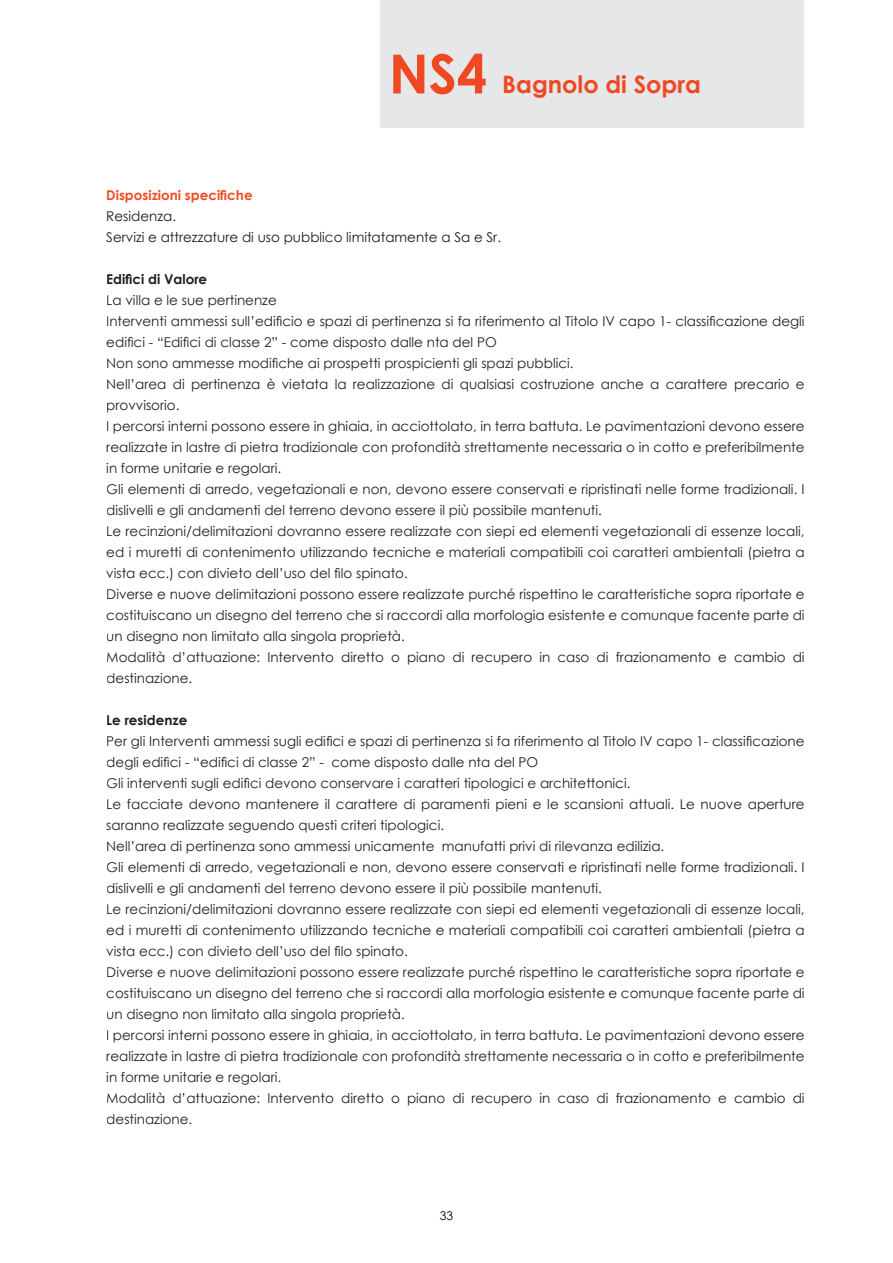
<style>
.page{position:relative;width:893px;height:1263px;background:#fff}
.page>*{position:absolute;margin:0;border:0;box-sizing:border-box;transform-origin:0 0}
.t1{font:700 54px "Century Gothic";color:#f04823}
.t2{font:700 24px "Century Gothic";color:#f04823}
.t3{font:13.5px/21px "Century Gothic";color:#231f20}
.t4{font:13.5px/21px "Century Gothic";color:#1c1b1e}
.t5{font:700 13.5px "Century Gothic";color:#231f20}
.t6{font:700 13.5px "Century Gothic";color:#f04d23}
.t7{font:12px "Century Gothic";color:#000}
</style>
<div class="page">
<div style="left:381px;top:0;width:423px;height:127px;background:#e6e7e9"></div>
<h1 class="t1" style="left:389px;top:33px;width:100px">NS4</h1>
<h2 class="t2" style="left:502px;top:67px;width:200px">Bagnolo di Sopra</h2>
<p class="t6" style="left:106px;top:185px;width:148px">Disposizioni specifiche</p>
<p class="t4" style="left:106px;top:205px;width:396px">Residenza.<br>Servizi e attrezzature di uso pubblico limitatamente a Sa e Sr.</p>
<p class="t5" style="left:106px;top:269px;width:102px">Edifici di Valore</p>
<p class="t3" style="left:106px;top:289px;width:700px">La villa e le sue pertinenze<br>Interventi ammessi sull’edificio e spazi di pertinenza si fa riferimento al Titolo IV capo 1- classificazione degli edifici - “Edifici di classe 2” - come disposto dalle nta del PO<br>Non sono ammesse modifiche ai prospetti prospicienti gli spazi pubblici.<br>Nell’area di pertinenza è vietata la realizzazione di qualsiasi costruzione anche a carattere precario e provvisorio.<br>I percorsi interni possono essere in ghiaia, in acciottolato, in terra battuta. Le pavimentazioni devono essere realizzate in lastre di pietra tradizionale con profondità strettamente necessaria o in cotto e preferibilmente in forme unitarie e regolari.<br>Gli elementi di arredo, vegetazionali e non, devono essere conservati e ripristinati nelle forme tradizionali. I dislivelli e gli andamenti del terreno devono essere il più possibile mantenuti.<br>Le recinzioni/delimitazioni dovranno essere realizzate con siepi ed elementi vegetazionali di essenze locali, ed i muretti di contenimento utilizzando tecniche e materiali compatibili coi caratteri ambientali (pietra a vista ecc.) con divieto dell’uso del filo spinato.<br>Diverse e nuove delimitazioni possono essere realizzate purché rispettino le caratteristiche sopra riportate e costituiscano un disegno del terreno che si raccordi alla morfologia esistente e comunque facente parte di un disegno non limitato alla singola proprietà.<br>Modalità d’attuazione: Intervento diretto o piano di recupero in caso di frazionamento e cambio di destinazione.</p>
<p class="t5" style="left:106px;top:710px;width:82px">Le residenze</p>
<p class="t3" style="left:106px;top:730px;width:700px">Per gli Interventi ammessi sugli edifici e spazi di pertinenza si fa riferimento al Titolo IV capo 1- classifica zione degli edifici - “edifici di classe 2” - come disposto dalle nta del PO<br>Gli interventi sugli edifici devono conservare i caratteri tipologici e architettonici.<br>Le facciate devono mantenere il carattere di paramenti pieni e le scansioni attuali. Le nuove aperture saranno realizzate seguendo questi criteri tipologici.<br>Nell’area di pertinenza sono ammessi unicamente manufatti privi di rilevanza edilizia.<br>Gli elementi di arredo, vegetazionali e non, devono essere conservati e ripristinati nelle forme tradizionali. I dislivelli e gli andamenti del terreno devono essere il più possibile mantenuti.<br>Le recinzioni/delimitazioni dovranno essere realizzate con siepi ed elementi vegetazionali di essenze locali, ed i muretti di contenimento utilizzando tecniche e materiali compatibili coi caratteri ambientali (pietra a vista ecc.) con divieto dell’uso del filo spinato.<br>Diverse e nuove delimitazioni possono essere realizzate purché rispettino le caratteristiche sopra riportate e costituiscano un disegno del terreno che si raccordi alla morfologia esistente e comunque facente parte di un disegno non limitato alla singola proprietà.<br>I percorsi interni possono essere in ghiaia, in acciottolato, in terra battuta. Le pavimentazioni devono essere realizzate in lastre di pietra tradizionale con profondità strettamente necessaria o in cotto e preferibilmente in forme unitarie e regolari.<br>Modalità d’attuazione: Intervento diretto o piano di recupero in caso di frazionamento e cambio di destinazione.</p>
<p class="t7" style="left:440px;top:1207px;width:15px">33</p>
</div>
